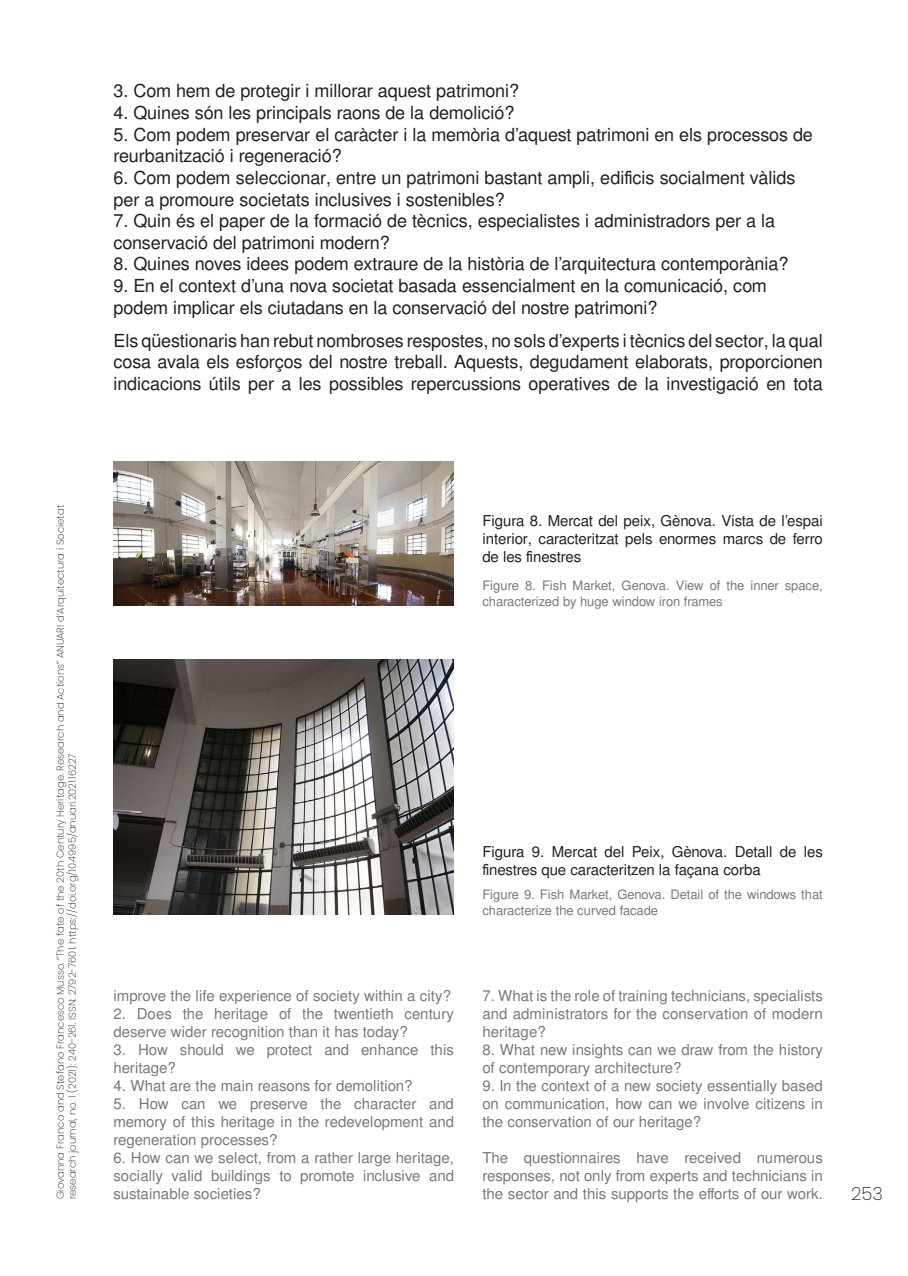
<style>
.page{position:relative;width:908px;height:1276px;background:#fff}
.page>*{position:absolute;margin:0;border:0;box-sizing:border-box;transform-origin:0 0}
.val_cos_de_text{font:18px/21.6px "Free Sans";letter-spacing:-.01em;color:#231f20}
.t1{font:200 18px "Poppins";color:#231f20}
.eng_text{font:15px/18px "Free Sans";color:#76787b;text-align:justify}
.val_cos_de_text-2{font:15px/18px "Free Sans";letter-spacing:-.01em;color:#231f20;text-align:justify}
.val_cos_de_text-3{font:13px/15.6px "Free Sans";letter-spacing:-.01em;color:#76787b}
.t2{font:200 10px/12px "Poppins";color:#231f20}
</style>
<div class="page">
<img style="left:113px;top:461px;width:341px;height:144px">
<img style="left:113px;top:659px;width:341px;height:255px">
<p class="val_cos_de_text" style="left:113px;top:81px;width:407px">3. Com hem de protegir i millorar aquest patrimoni?</p>
<p class="val_cos_de_text" style="left:113px;top:103px;width:402px">4. Quines són les principals raons de la demolició?</p>
<p class="val_cos_de_text" style="left:113px;top:125px;width:700px">5. Com podem preservar el caràcter i la memòria d’aquest patrimoni en els processos de reurbanització i regeneració?</p>
<p class="val_cos_de_text" style="left:113px;top:168px;width:683px">6. Com podem seleccionar, entre un patrimoni bastant ampli, edificis socialment vàlids per a promoure societats inclusives i sostenibles?</p>
<p class="val_cos_de_text" style="left:113px;top:211px;width:663px">7. Quin és el paper de la formació de tècnics, especialistes i administradors per a la conservació del patrimoni modern?</p>
<p class="val_cos_de_text" style="left:113px;top:254px;width:676px">8. Quines noves idees podem extraure de la història de l’arquitectura contemporània?</p>
<p class="val_cos_de_text" style="left:113px;top:276px;width:654px">9. En el context d’una nova societat basada essencialment en la comunicació, com podem implicar els ciutadans en la conservació del nostre patrimoni?</p>
<p class="val_cos_de_text" style="left:113px;top:330px;width:710px;text-align:justify">Els qüestionaris han rebut nombroses respostes, no sols d’experts i tècnics del sector, la qual cosa avala els esforços del nostre treball. Aquests, degudament elaborats, proporcionen indicacions útils per a les possibles repercussions operatives de la investigació en tota</p>
<p class="t2" style="left:54px;top:1199px;width:696px;rotate:-90deg">Giovanna Franco and Stefano Francesco Musso. “The fate of the 20th Century Heritage. Research and Actions” ANUARI d’Arquitectura i Societat research journal, no. 1 (2021): 240-261. ISSN: 2792-7601. https://doi.org/10.4995/anuari.2021.16227</p>
<p class="val_cos_de_text-2" style="left:482px;top:512px;width:342px">Figura 8. Mercat del peix, Gènova. Vista de l’espai interior, caracteritzat pels enormes marcs de ferro de les finestres</p>
<p class="val_cos_de_text-3" style="left:482px;top:578px;width:342px">Figure 8. Fish Market, Genova. View of the inner space, characterized by huge window iron frames</p>
<p class="val_cos_de_text-2" style="left:482px;top:843px;width:342px">Figura 9. Mercat del Peix, Gènova. Detall de les finestres que caracteritzen la façana corba</p>
<p class="val_cos_de_text-3" style="left:482px;top:887px;width:342px">Figure 9. Fish Market, Genova. Detail of the windows that characterize the curved facade</p>
<p class="eng_text" style="left:113px;top:988px;width:339px">improve the life experience of society within a city?</p>
<p class="eng_text" style="left:113px;top:1006px;width:342px">2. Does the heritage of the twentieth century deserve wider recognition than it has today?</p>
<p class="eng_text" style="left:113px;top:1042px;width:342px">3. How should we protect and enhance this heritage?</p>
<p class="eng_text" style="left:113px;top:1078px;width:300px">4. What are the main reasons for demolition?</p>
<p class="eng_text" style="left:113px;top:1096px;width:342px">5. How can we preserve the character and memory of this heritage in the redevelopment and regeneration processes?</p>
<p class="eng_text" style="left:113px;top:1150px;width:342px">6. How can we select, from a rather large heritage, socially valid buildings to promote inclusive and sustainable societies?</p>
<p class="eng_text" style="left:482px;top:988px;width:342px">7. What is the role of training technicians, specialists and administrators for the conservation of modern heritage?</p>
<p class="eng_text" style="left:482px;top:1042px;width:342px">8. What new insights can we draw from the history of contemporary architecture?</p>
<p class="eng_text" style="left:482px;top:1078px;width:342px">9. In the context of a new society essentially based on communication, how can we involve citizens in the conservation of our heritage?</p>
<p class="eng_text" style="left:482px;top:1150px;width:342px">The questionnaires have received numerous responses, not only from experts and technicians in the sector and this supports the efforts of our work.</p>
<p class="t1" style="left:850px;top:1183px;width:33px">253</p>
</div>
